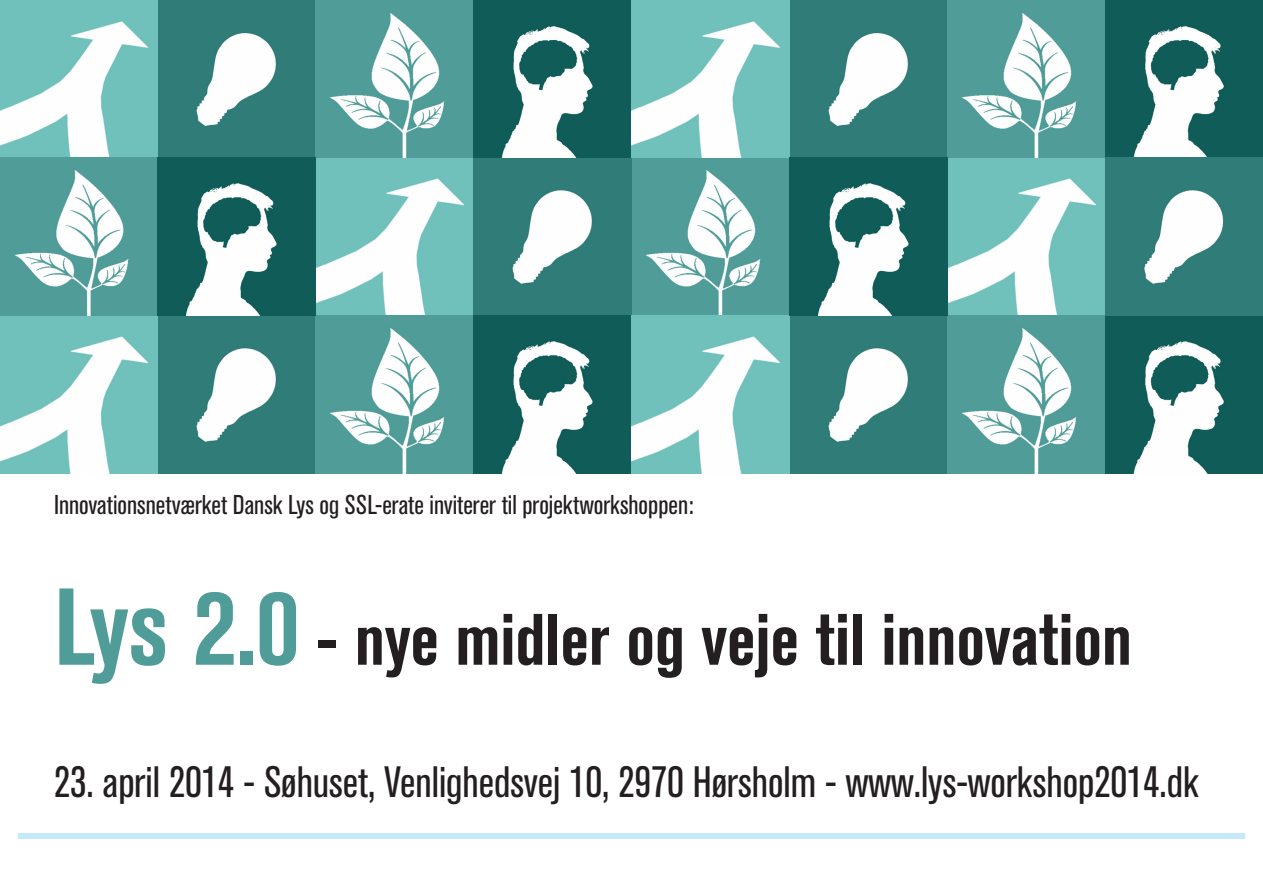
<style>
.page{position:relative;width:1263px;height:893px;background:#fff}
.page>*{position:absolute;margin:0;border:0;box-sizing:border-box;transform-origin:0 0}
.t1{font:700 condensed 72px "Akzidenz Grotesk BE";color:#231f20}
.t2{font:condensed 43.5px "Akzidenz Grotesk BE";color:#231f20}
.t3{font:condensed 27px "Akzidenz Grotesk BE";color:#231f20}
.s1{font-size:108px;color:#509c98}
</style>
<div class="page">
<div style="left:18px;top:833px;width:1227px;height:6px;background:#c3e9fa"></div>
<img style="left:0;top:0;width:1263px;height:474px">
<p class="t3" style="left:54px;top:489px;width:641px">Innovationsnetværket Dansk Lys og SSL-erate inviterer til projektworkshoppen:</p>
<p class="t1" style="left:54px;top:599px;width:1079px"><span class="s1">Lys 2.0</span> - nye midler og veje til innovation</p>
<p class="t2" style="left:54px;top:757px;width:1146px">23. april 2014 - Søhuset, Venlighedsvej 10, 2970 Hørsholm - www.lys-workshop2014.dk</p>
</div>
